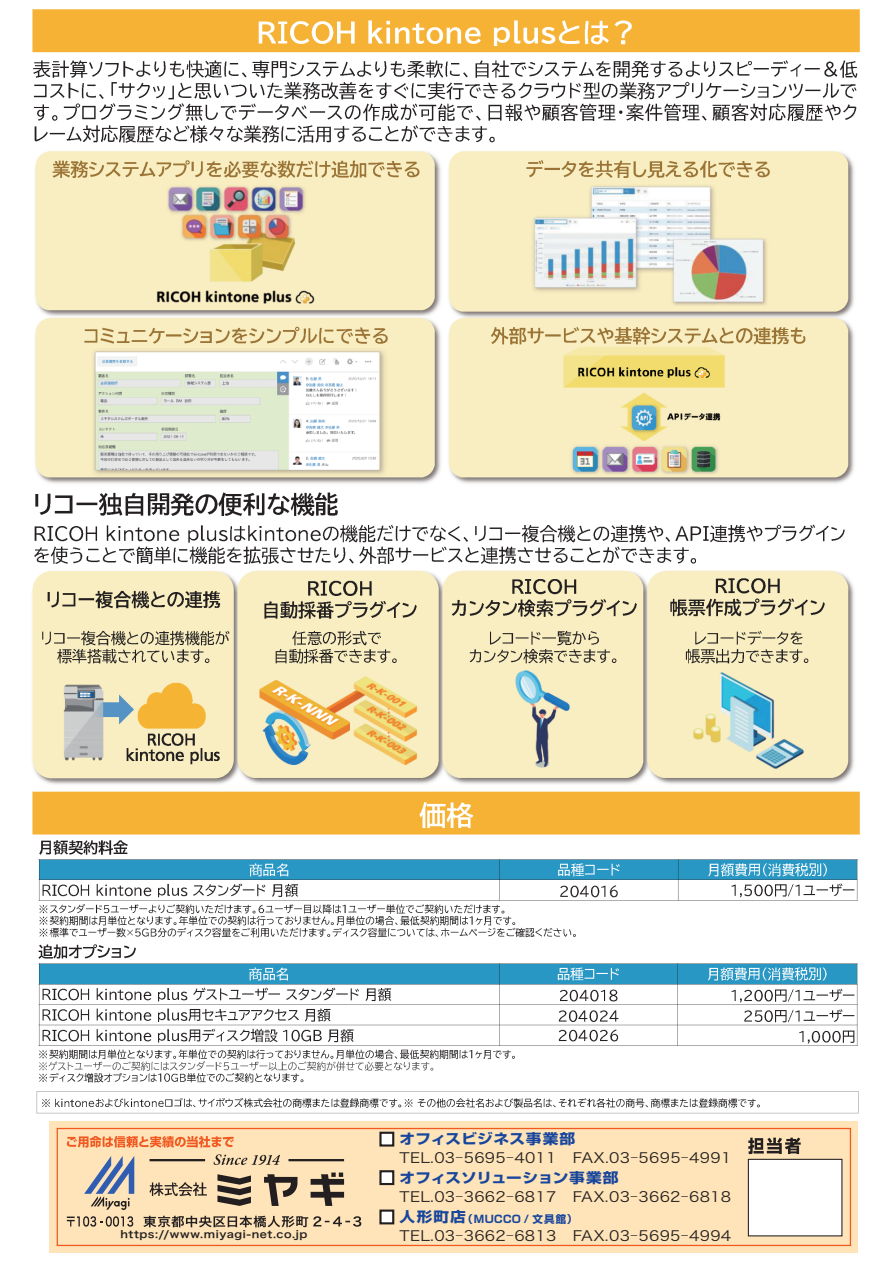
<style>
.page{position:relative;width:893px;height:1263px;background:#fff}
.page>*{position:absolute;margin:0;border:0;box-sizing:border-box;transform-origin:0 0}
.t1{font:14.1px "Hira Kaku Pro N W3";letter-spacing:.02em;color:#231f20;scale:1.12 1}
.t2{font:700 14.1px "Shin Go Pro";letter-spacing:-.015em;color:#18469d;scale:1.12 1}
.t3{font:700 14.1px "Shin Go Pro";letter-spacing:.015em;color:#18469d;scale:1.12 1}
.t4{font:700 10.5px "Shin Go Pro";letter-spacing:.05em;color:#18469d}
.t5{font:10.2px "Hira Kaku Pro W6";letter-spacing:.045em;color:#231f20;scale:1.11 1}
.s1{font-size:14.1px}
</style>
<div class="page">
<img style="left:32px;top:9px;width:828px;height:1105px">
<div style="left:50px;top:1121px;width:808px;height:132px;background:#fee4b8"></div>
<div style="left:57px;top:1128px;width:794px;height:118px;border:1px solid #f15921"></div>
<svg style="left:748px;top:1137px;width:53px;height:17px"></svg>
<div style="left:379px;top:1170px;width:15px;height:15px;background:#fff;border:2px solid #231f20"></div>
<div style="left:379px;top:1132px;width:15px;height:14px;background:#fff;border:2px solid #231f20"></div>
<svg style="left:67px;top:1136px;width:167px;height:12px"></svg>
<div style="left:379px;top:1209px;width:15px;height:15px;background:#fff;border:2px solid #231f20"></div>
<svg style="left:143px;top:1216px;width:218px;height:11px"></svg>
<svg style="left:67px;top:1216px;width:66px;height:11px"></svg>
<div style="left:748px;top:1159px;width:94px;height:77px;background:#fff;border:1px solid #231f20"></div>
<svg style="left:150px;top:1154px;width:194px;height:11px"></svg>
<svg style="left:217px;top:1174px;width:34px;height:32px"></svg>
<svg style="left:311px;top:1172px;width:33px;height:34px"></svg>
<svg style="left:264px;top:1174px;width:33px;height:32px"></svg>
<svg style="left:150px;top:1182px;width:57px;height:14px"></svg>
<svg style="left:84px;top:1156px;width:50px;height:54px"></svg>
<p class="t5" style="left:120px;top:1225px;width:170px">https://www.miyagi-net.co.jp</p>
<p class="t3" style="left:400px;top:1128px;width:158px">オフィスビジネス事業部</p>
<p class="t1" style="left:400px;top:1145px;width:298px">TEL.03‒5695‒4011　FAX.03‒5695‒4991</p>
<p class="t2" style="left:400px;top:1166px;width:197px">オフィスソリューション事業部</p>
<p class="t4" style="left:400px;top:1210px;width:179px"><span class="s1">人形町店</span>（MUCCO / 文具館）</p>
<p class="t1" style="left:400px;top:1184px;width:297px">TEL.03‒3662‒6817　FAX.03‒3662‒6818</p>
<p class="t1" style="left:400px;top:1223px;width:298px">TEL.03‒3662‒6813　FAX.03‒5695‒4994</p>
</div>
